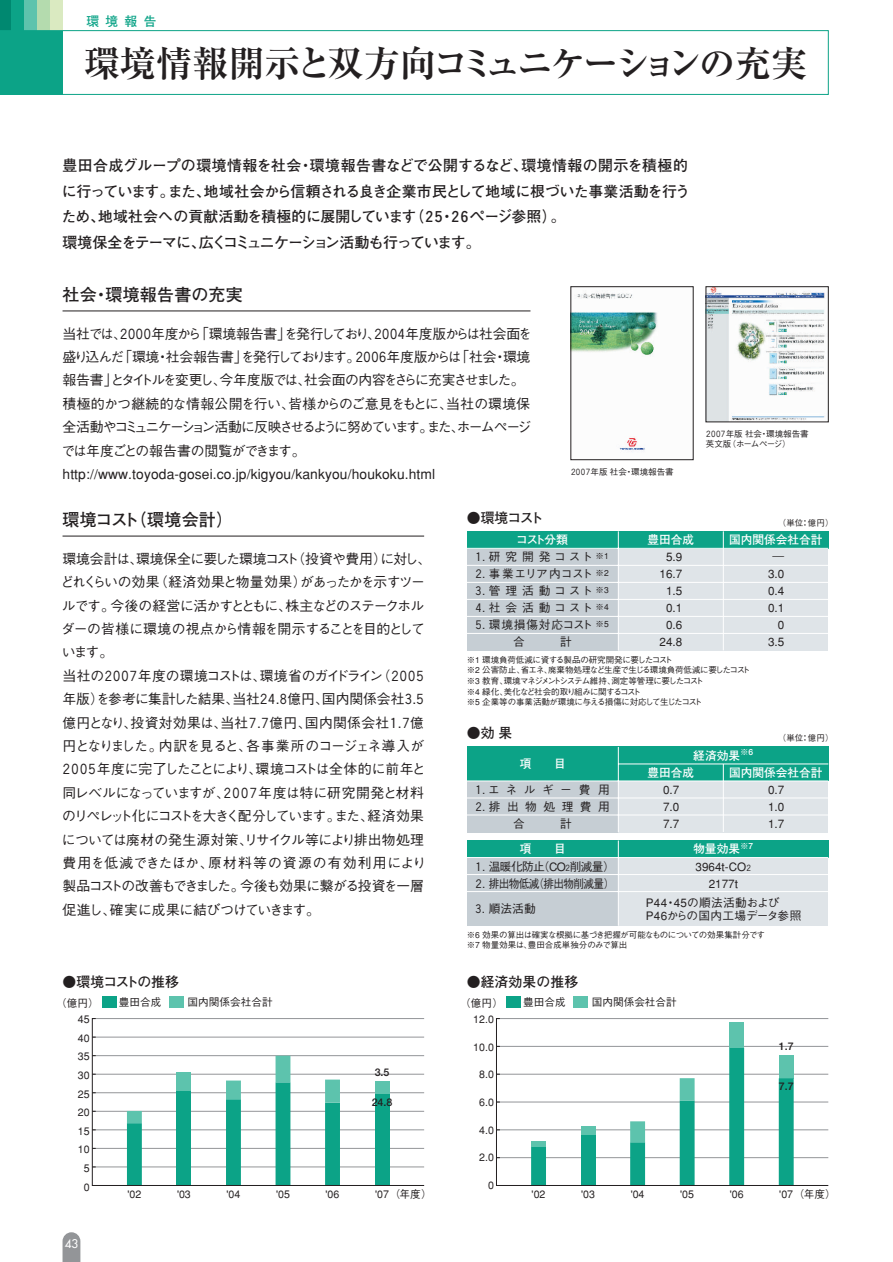
<style>
.page{position:relative;width:893px;height:1262px;background:#fff}
.page>*{position:absolute;margin:0;border:0;box-sizing:border-box;transform-origin:0 0}
.t1{font:700 36.15px "Ryumin";letter-spacing:-.1em;color:#231f20}
.t2{font:700 16.95px "Futo Go B101";letter-spacing:.01em;color:#231f20}
.t3{font:700 14.85px/25.5px "Futo Go B101";letter-spacing:-.035em;color:#231f20}
.t4{font:500 13.8px/23.4px "Gothic BBB";letter-spacing:-.06em;color:#231f20}
.t5{font:700 13.8px "Futo Go B101";letter-spacing:.01em;color:#231f20}
.t6{font:700 13.8px "Futo Go B101";letter-spacing:-.07em;color:#231f20}
.t7{font:700 12.75px "Futo Go B101";color:#0ca387}
.t8{font:500 11.7px/17px "Gothic BBB";letter-spacing:.01em;color:#231f20;text-align:justify}
.t9{font:700 11.7px/17px "Futo Go B101";color:#fff}
.t10{font:500 11.7px "Gothic BBB";letter-spacing:-.055em;color:#231f20}
.t11{font:500 11.7px/17px "Gothic BBB";letter-spacing:.555em;color:#231f20}
.t12{font:500 11.7px "Gothic BBB";letter-spacing:.065em;color:#231f20}
.t13{font:500 11.7px "Gothic BBB";letter-spacing:.365em;color:#231f20}
.t14{font:11.7px "Futura";color:#fff}
.t15{font:500 10.65px/18.6px "Gothic BBB";color:#231f20;text-align:center}
.t16{font:700 10.65px "Futo Go B101";color:#231f20}
.t17{font:500 8.55px/10.6px "Gothic BBB";letter-spacing:-.05em;color:#231f20}
.t18{font:500 8.55px/10.6px "Gothic BBB";letter-spacing:-.02em;color:#231f20}
.t19{font:500 8.55px "Gothic BBB";color:#231f20}
.s1{font-size:8.55px}
</style>
<div class="page">
<svg style="left:63px;top:1232px;width:17px;height:30px"></svg>
<img style="left:572px;top:290px;width:86px;height:163px">
<img style="left:707px;top:288px;width:118px;height:132px">
<div style="left:0;top:0;width:11px;height:31px;background:#008870"></div>
<div style="left:11px;top:0;width:13px;height:31px;background:#0ca387"></div>
<div style="left:24px;top:0;width:13px;height:31px;background:#5dc3ad"></div>
<div style="left:37px;top:0;width:13px;height:31px;background:#b4dbae"></div>
<div style="left:50px;top:0;width:13px;height:31px;background:#daeac1"></div>
<svg style="left:0;top:30px;width:828px;height:65px"></svg>
<hr style="left:63px;top:311px;width:467px;height:1px;background:#231f20">
<hr style="left:63px;top:536px;width:361px;height:1px;background:#231f20">
<div style="left:573px;top:995px;width:15px;height:12px;background:#5dc3ad"></div>
<div style="left:506px;top:995px;width:15px;height:12px;background:#0ca387"></div>
<svg style="left:496px;top:1018px;width:332px;height:167px"></svg>
<div style="left:169px;top:995px;width:15px;height:12px;background:#5dc3ad"></div>
<div style="left:102px;top:995px;width:15px;height:12px;background:#0ca387"></div>
<svg style="left:92px;top:1018px;width:332px;height:167px"></svg>
<div style="left:466px;top:548px;width:152px;height:102px;background:#c6ced4"></div>
<div style="left:618px;top:548px;width:210px;height:102px;background:#dfe4e8"></div>
<div style="left:466px;top:531px;width:362px;height:17px;background:#0ca387"></div>
<hr style="left:466px;top:548px;width:362px;height:1px;background:#fff">
<hr style="left:466px;top:565px;width:362px;height:1px;background:#fff">
<hr style="left:466px;top:582px;width:362px;height:1px;background:#fff">
<hr style="left:466px;top:599px;width:362px;height:1px;background:#fff">
<hr style="left:466px;top:616px;width:362px;height:1px;background:#fff">
<hr style="left:466px;top:633px;width:362px;height:1px;background:#fff">
<hr style="left:618px;top:531px;width:1px;height:119px;background:#fff">
<hr style="left:723px;top:531px;width:1px;height:119px;background:#fff">
<div style="left:466px;top:781px;width:152px;height:51px;background:#c6ced4"></div>
<div style="left:618px;top:781px;width:210px;height:51px;background:#dfe4e8"></div>
<div style="left:466px;top:747px;width:362px;height:34px;background:#0ca387"></div>
<hr style="left:466px;top:780px;width:362px;height:1px;background:#fff">
<hr style="left:618px;top:763px;width:210px;height:1px;background:#fff">
<hr style="left:466px;top:797px;width:362px;height:1px;background:#fff">
<hr style="left:466px;top:814px;width:362px;height:1px;background:#fff">
<hr style="left:618px;top:747px;width:1px;height:85px;background:#fff">
<hr style="left:723px;top:764px;width:1px;height:68px;background:#fff">
<div style="left:466px;top:857px;width:152px;height:68px;background:#c6ced4"></div>
<div style="left:618px;top:857px;width:210px;height:68px;background:#dfe4e8"></div>
<div style="left:466px;top:840px;width:362px;height:17px;background:#0ca387"></div>
<hr style="left:466px;top:857px;width:362px;height:1px;background:#fff">
<hr style="left:466px;top:874px;width:362px;height:1px;background:#fff">
<hr style="left:466px;top:891px;width:362px;height:1px;background:#fff">
<hr style="left:618px;top:840px;width:1px;height:85px;background:#fff">
<div style="left:570px;top:286px;width:123px;height:174px;border:1px solid #231f20"></div>
<p class="t7" style="left:86px;top:14px;width:72px">環境報告</p>
<h1 class="t1" style="left:84px;top:41px;width:725px">環境情報開示と双方向コミュニケーションの充実</h1>
<p class="t3" style="left:62px;top:153px;width:629px">豊田合成グループの環境情報を社会・環境報告書などで公開するなど、環境情報の開示を積極的に行っています。また、地域社会から信頼される良き企業市民として地域に根づいた事業活動を行うため、地域社会への貢献活動を積極的に展開しています（２５・２６ページ参照）。<br>環境保全をテーマに、広くコミュニケーション活動も行っています。</p>
<p class="t2" style="left:63px;top:285px;width:182px">社会・環境報告書の充実</p>
<p class="t4" style="left:61px;top:322px;width:472px">当社では、２０００年度から「環境報告書」を発行しており、２００４年度版からは社会面を盛り込んだ「環境・社会報告書」を発行しております。２００６年度版からは「社会・環境報告書」とタイトルを変更し、今年度版では、社会面の内容をさらに充実させました。積極的かつ継続的な情報公開を行い、皆様からのご意見をもとに、当社の環境保全活動やコミュニケーション活動に反映させるように努めています。また、ホームページでは年度ごとの報告書の閲覧ができます。http://www.toyoda-gosei.co.jp/kigyou/kankyou/houkoku.html</p>
<p class="t2" style="left:63px;top:510px;width:172px">環境コスト（環境会計）</p>
<p class="t4" style="left:60px;top:547px;width:372px">環境会計は、環境保全に要した環境コスト（投資や費用）に対し、どれくらいの効果（経済効果と物量効果）があったかを示すツールです。今後の経営に活かすとともに、株主などのステークホルダーの皆様に環境の視点から情報を開示することを目的としています。<br>当社の２００７年度の環境コストは、環境省のガイドライン（２００５年版）を参考に集計した結果、当社２４.８億円、国内関係会社３.５億円となり、投資対効果は、当社７.７億円、国内関係会社１.７億円となりました。内訳を見ると、各事業所のコージェネ導入が<br>２００５年度に完了したことにより、環境コストは全体的に前年と同レベルになっていますが、２００７年度は特に研究開発と材料のリペレット化にコストを大きく配分しています。また、経済効果については廃材の発生源対策、リサイクル等により排出物処理費用を低減できたほか、原材料等の資源の有効利用により製品コストの改善もできました。今後も効果に繋がる投資を一層促進し、確実に成果に結びつけていきます。</p>
<p class="t17" style="left:704px;top:428px;width:106px">２００７年版 社会・環境報告書英文版（ホームページ）</p>
<p class="t19" style="left:569px;top:466px;width:106px">２００７年版 社会・環境報告書</p>
<p class="t5" style="left:466px;top:509px;width:79px">●環境コスト</p>
<p class="t9" style="left:516px;top:531px;width:53px">コスト分類</p>
<p class="t9" style="left:647px;top:531px;width:48px">豊田合成</p>
<p class="t9" style="left:729px;top:531px;width:95px">国内関係会社合計</p>
<p class="t13" style="left:473px;top:550px;width:121px">１.研究開発コスト</p>
<p class="t8" style="left:472px;top:566px;width:122px">２. 事業エリア内コスト３.管理活動コスト４.社会活動コスト</p>
<p class="t12" style="left:472px;top:618px;width:121px">５. 環境損傷対応コスト</p>
<p class="t17" style="left:777px;top:517px;width:57px">（単位： 億円）</p>
<p class="t17" style="left:595px;top:547px;width:15px;line-height:17px;text-align:justify">※1 ※2 ※3 ※4 ※5</p>
<p class="t8" style="left:659px;top:549px;width:24px;text-align:center">5.9<br>16.7<br>1.5<br>0.1<br>0.6<br>24.8</p>
<p class="t8" style="left:768px;top:549px;width:18px;text-align:right">―<br>3.0<br>0.4<br>0.1<br>0<br>3.5</p>
<p class="t17" style="left:466px;top:654px;width:285px">※1 環境負荷低減に資する製品の研究開発に要したコスト<br>※2 公害防止、省エネ、廃棄物処理など生産で生じる環境負荷低減に要したコスト※3 教育、環境マネジメントシステム維持、測定等管理に要したコスト<br>※4 緑化、美化など社会的取り組みに関するコスト<br>※5 企業等の事業活動が環境に与える損傷に対応して生じたコスト</p>
<p class="t5" style="left:466px;top:725px;width:47px">●効 果</p>
<p class="t17" style="left:777px;top:733px;width:57px">（単位： 億円）</p>
<p class="t9" style="left:520px;top:755px;width:48px">項　　目</p>
<p class="t9" style="left:647px;top:764px;width:48px">豊田合成</p>
<p class="t9" style="left:729px;top:747px;width:95px;text-indent:-36px">経済効果<sup>※6<br></sup>国内関係会社合計</p>
<p class="t11" style="left:472px;top:781px;width:138px">１.エネルギー費用<br>２.排出物処理費用</p>
<p class="t8" style="left:768px;top:781px;width:18px">0.7<br>1.0<br>1.7</p>
<p class="t8" style="left:663px;top:781px;width:18px">0.7<br>7.0<br>7.7</p>
<p class="t9" style="left:520px;top:840px;width:48px">項　　目</p>
<p class="t9" style="left:693px;top:840px;width:62px">物量効果<sup>※7</sup></p>
<p class="t10" style="left:473px;top:859px;width:143px">１. 温暖化防止（CO<span class="s1">２</span>削減量）</p>
<p class="t10" style="left:472px;top:876px;width:143px">２. 排出物低減（排出物削減量）</p>
<p class="t8" style="left:472px;top:900px;width:65px">３. 順法活動</p>
<p class="t8" style="left:695px;top:858px;width:59px;text-align:center">3964t-CO<span class="s1">２<br></span>2177t</p>
<p class="t8" style="left:645px;top:895px;width:157px;line-height:13.8px">P44・45の順法活動および<br>P46からの国内工場データ参照</p>
<p class="t6" style="left:63px;top:973px;width:118px">●環境コストの推移</p>
<p class="t15" style="left:78px;top:1010px;width:13px">45<br>40<br>35<br>30<br>25<br>20<br>15<br>10<br>5<br>0</p>
<p class="t15" style="left:127px;top:1185px;width:15px">'02</p>
<p class="t15" style="left:177px;top:1185px;width:15px">'03</p>
<p class="t15" style="left:226px;top:1185px;width:15px">'04</p>
<p class="t15" style="left:276px;top:1185px;width:15px">'05</p>
<p class="t15" style="left:325px;top:1185px;width:15px">'06</p>
<p class="t15" style="left:375px;top:1185px;width:58px">'07（年度）</p>
<p class="t15" style="left:119px;top:993px;width:44px">豊田合成</p>
<p class="t15" style="left:188px;top:993px;width:87px">国内関係会社合計</p>
<p class="t15" style="left:56px;top:994px;width:44px">（億円）</p>
<p class="t16" style="left:374px;top:1066px;width:16px">3.5</p>
<p class="t16" style="left:372px;top:1095px;width:22px">24.8</p>
<p class="t14" style="left:65px;top:1235px;width:15px">43</p>
<p class="t18" style="left:466px;top:929px;width:300px">※6 効果の算出は確実な根拠に基づき把握が可能なものについての効果集計分です※7 物量効果は、豊田合成単独分のみで算出</p>
<p class="t5" style="left:466px;top:973px;width:113px">●経済効果の推移</p>
<p class="t15" style="left:473px;top:1010px;width:22px">12.0</p>
<p class="t15" style="left:473px;top:1037px;width:22px">10.0</p>
<p class="t15" style="left:479px;top:1065px;width:16px">8.0</p>
<p class="t15" style="left:479px;top:1093px;width:16px">6.0</p>
<p class="t15" style="left:479px;top:1120px;width:16px">4.0</p>
<p class="t15" style="left:479px;top:1148px;width:16px">2.0</p>
<p class="t15" style="left:488px;top:1176px;width:7px">0</p>
<p class="t15" style="left:531px;top:1185px;width:15px">'02</p>
<p class="t15" style="left:581px;top:1185px;width:15px">'03</p>
<p class="t15" style="left:630px;top:1185px;width:15px">'04</p>
<p class="t15" style="left:680px;top:1185px;width:15px">'05</p>
<p class="t15" style="left:729px;top:1185px;width:15px">'06</p>
<p class="t15" style="left:779px;top:1185px;width:58px">'07（年度）</p>
<p class="t15" style="left:523px;top:993px;width:44px">豊田合成</p>
<p class="t15" style="left:591px;top:993px;width:87px">国内関係会社合計</p>
<p class="t15" style="left:460px;top:994px;width:44px">（億円）</p>
<p class="t16" style="left:778px;top:1040px;width:16px">1.7</p>
<p class="t16" style="left:778px;top:1080px;width:16px">7.7</p>
</div>
